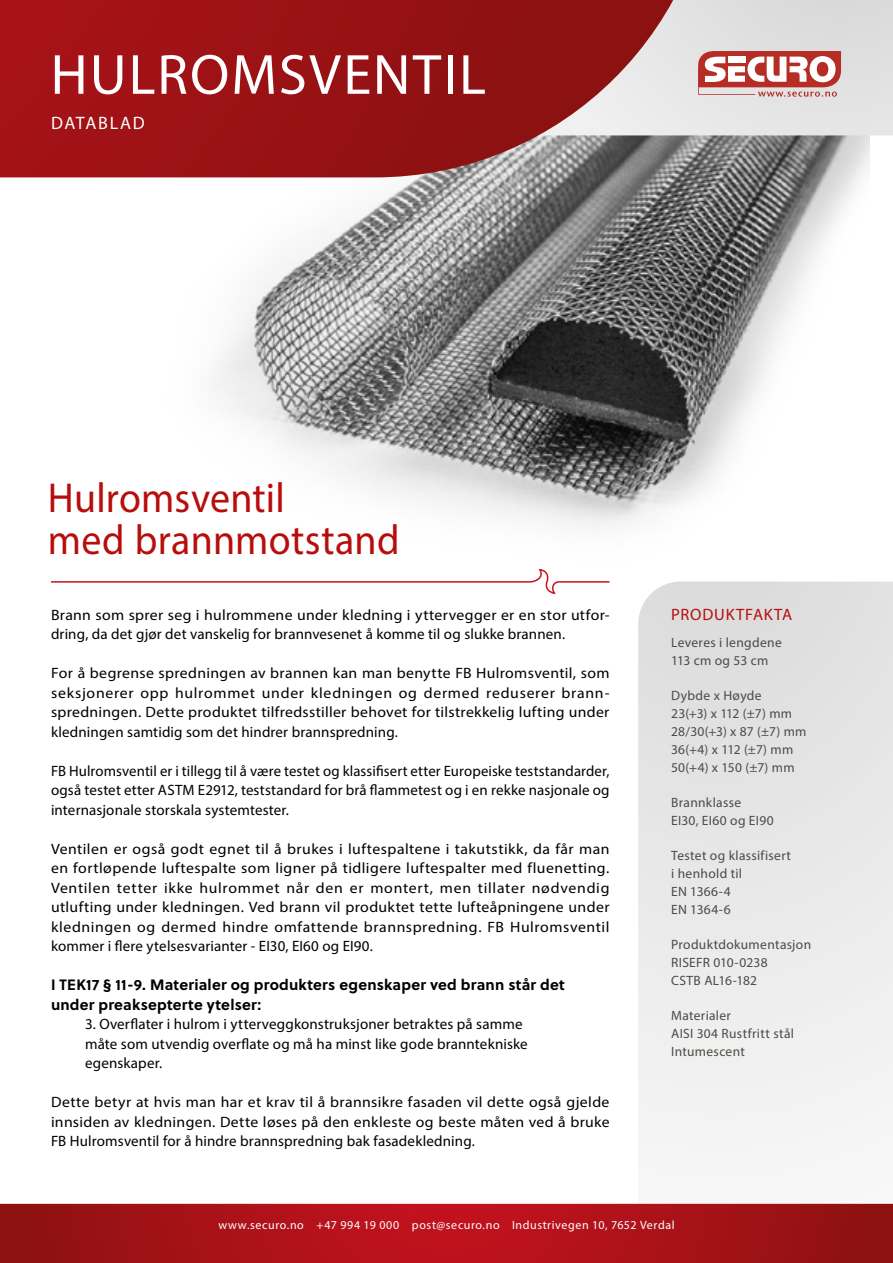
<style>
.page{position:relative;width:893px;height:1263px;background:#fff}
.page>*{position:absolute;margin:0;border:0;box-sizing:border-box;transform-origin:0 0}
.t1{font:57px "Myriad Pro";letter-spacing:.035em;color:#fff}
.t2{font:42px/42px "Myriad Pro";letter-spacing:.005em;color:#b70e0c;scale:.95 1}
.t3{font:18px "Myriad Pro";letter-spacing:.09em;color:#fff}
.t4{font:16.5px "Myriad Pro";letter-spacing:.045em;color:#b70e0c}
.t5{font:15px/19.5px "Myriad Pro";letter-spacing:.01em;color:#000;text-align:justify;scale:1.05 1}
.t6{font:15px/19.5px "Myriad Pro";letter-spacing:.01em;color:#000;text-align:justify}
.t7{font:700 15px/19.5px "Soleil";letter-spacing:.015em;color:#000}
.t8{font:13.5px/18px "Myriad Pro";letter-spacing:.02em;color:#4a4a49}
.t9{font:12px "Myriad Pro";letter-spacing:.05em;color:#fff}
</style>
<div class="page">
<svg style="left:638px;top:581px;width:255px;height:623px"></svg>
<img style="left:100px;top:135px;width:770px;height:393px">
<svg style="left:51px;top:569px;width:559px;height:26px"></svg>
<div style="left:715px;top:0;width:178px;height:135px;background:#e0e0e0"></div>
<svg style="left:0;top:0;width:715px;height:177px;background:#9f3032"></svg>
<svg style="left:698px;top:51px;width:143px;height:46px"></svg>
<svg style="left:0;top:1204px;width:893px;height:59px;background:#a81118"></svg>
<h1 class="t1" style="left:51px;top:40px;width:437px">HULROMSVENTIL</h1>
<p class="t3" style="left:51px;top:112px;width:95px">DATABLAD</p>
<h2 class="t2" style="left:48px;top:476px;width:372px">Hulromsventil<br>med brannmotstand</h2>
<p class="t5" style="left:51px;top:604px;width:533px">Brann som sprer seg i hulrommene under kledning i yttervegger er en stor utfor&shy;dring, da det gjør det vanskelig for brannvesenet å komme til og slukke brannen.</p>
<p class="t5" style="left:51px;top:663px;width:533px">For å begrense spredningen av brannen kan man benytte FB Hulromsventil, som seksjonerer opp hulrommet under kledningen og dermed reduserer brann&shy;spredningen. Dette produktet tilfredsstiller behovet for tilstrekkelig lufting under kledningen samtidig som det hindrer brannspredning.</p>
<p class="t6" style="left:51px;top:760px;width:560px">FB Hulromsventil er i tillegg til å være testet og klassifisert etter Europeiske teststandarder, også testet etter ASTM E2912, teststandard for brå flammetest og i en rekke nasjonale og internasjonale storskala systemtester.</p>
<p class="t5" style="left:51px;top:838px;width:533px">Ventilen er også godt egnet til å brukes i luftespaltene i takutstikk, da får man en fortløpende luftespalte som ligner på tidligere luftespalter med fluenetting.<br>Ventilen tetter ikke hulrommet når den er montert, men tillater nødvendig utlufting under kledningen. Ved brann vil produktet tette lufteåpningene under kledningen og dermed hindre omfattende brannspredning. FB Hulromsventil kommer i flere ytelsesvarianter - EI30, EI60 og EI90.</p>
<p class="t7" style="left:51px;top:974px;width:515px">I TEK17 § 11-9. Materialer og produkters egenskaper ved brann står det under preaksepterte ytelser:</p>
<p class="t6" style="left:85px;top:1014px;width:444px;text-align:left">3. Overflater i hulrom i ytterveggkonstruksjoner betraktes på samme måte som utvendig overflate og må ha minst like gode branntekniske egenskaper.</p>
<p class="t5" style="left:51px;top:1092px;width:533px">Dette betyr at hvis man har et krav til å brannsikre fasaden vil dette også gjelde innsiden av kledningen. Dette løses på den enkleste og beste måten ved å bruke FB Hulromsventil for å hindre brannspredning bak fasadekledning.</p>
<p class="t4" style="left:671px;top:604px;width:122px">PRODUKTFAKTA</p>
<p class="t8" style="left:671px;top:633px;width:112px">Leveres i lengdene<br>113 cm og 53 cm</p>
<p class="t8" style="left:671px;top:686px;width:137px">Dybde x Høyde<br>23(+3) x 112 (±7) mm<br>28/30(+3) x 87 (±7) mm<br>36(+4) x 112 (±7) mm<br>50(+4) x 150 (±7) mm</p>
<p class="t8" style="left:671px;top:793px;width:104px">Brannklasse<br>EI30, EI60 og EI90</p>
<p class="t8" style="left:671px;top:846px;width:121px">Testet og klassifisert i henhold til<br>EN 1366-4<br>EN 1364-6</p>
<p class="t8" style="left:671px;top:935px;width:141px">Produktdokumentasjon<br>RISEFR 010-0238<br>CSTB AL16-182</p>
<p class="t8" style="left:671px;top:1006px;width:124px">Materialer<br>AISI 304 Rustfritt stål<br>Intumescent</p>
<p class="t9" style="left:218px;top:1218px;width:458px">www.securo.no +47 994 19 000 post@securo.no Industrivegen 10, 7652 Verdal</p>
</div>
